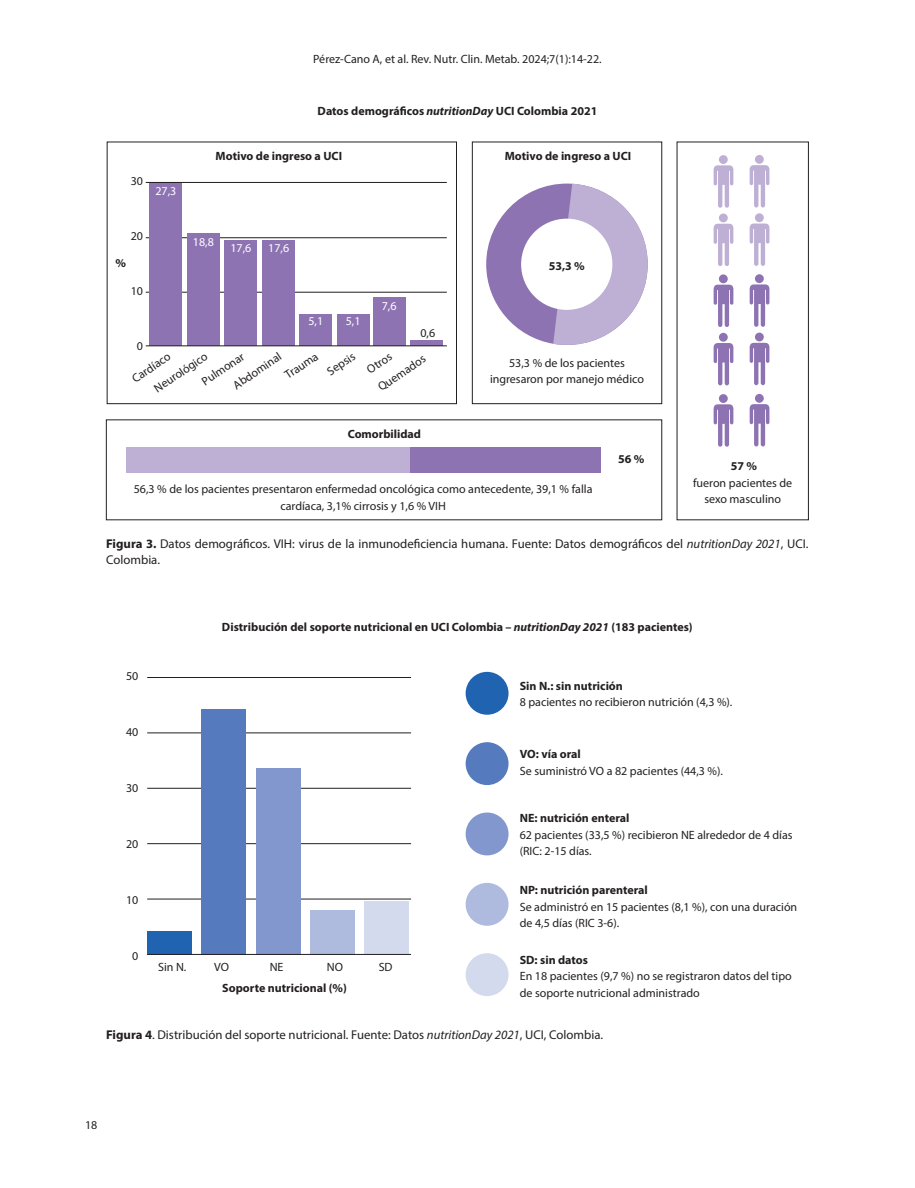
<style>
.page{position:relative;width:915px;height:1188px;background:#fff}
.page>*{position:absolute;margin:0;border:0;box-sizing:border-box;transform-origin:0 0}
.PIE_DE_FIGURAS{font:12.75px/16.5px "Myriad Pro";color:#231f20}
.FIGURAS{font:12px/16.5px "Myriad Pro";color:#231f20;text-align:center}
.FIGURAS-2{font:700 12px "Myriad Pro";color:#231f20}
.FIGURAS-3{font:12px "Myriad Pro";color:#fff}
.s1{font-style:italic}
.s2{font-weight:700}
</style>
<div class="page">
<hr style="left:146px;top:292px;width:300px;height:1px;background:#231f20">
<hr style="left:146px;top:237px;width:300px;height:1px;background:#231f20">
<div style="left:150px;top:182px;width:32px;height:163px;background:#8e73b3"></div>
<div style="left:187px;top:233px;width:32px;height:112px;background:#8e73b3"></div>
<div style="left:225px;top:240px;width:32px;height:105px;background:#8e73b3"></div>
<div style="left:262px;top:240px;width:32px;height:105px;background:#8e73b3"></div>
<div style="left:126px;top:447px;width:474px;height:25px;background:#8e73b3"></div>
<div style="left:126px;top:447px;width:283px;height:25px;background:#beafd4"></div>
<div style="left:299px;top:314px;width:33px;height:31px;background:#8e73b3"></div>
<div style="left:337px;top:314px;width:32px;height:31px;background:#8e73b3"></div>
<div style="left:373px;top:297px;width:32px;height:48px;background:#8e73b3"></div>
<div style="left:410px;top:340px;width:32px;height:5px;background:#8e73b3"></div>
<hr style="left:146px;top:182px;width:300px;height:1px;background:#231f20">
<div style="left:472px;top:142px;width:189px;height:262px;border:1px solid #231f20"></div>
<svg style="left:486px;top:184px;width:161px;height:161px"></svg>
<div style="left:521px;top:219px;width:91px;height:91px;background:#fff;border-radius:50%"></div>
<div style="left:718px;top:155px;width:9px;height:9px;background:#beafd4;border-radius:50%"></div>
<svg style="left:713px;top:165px;width:20px;height:43px"></svg>
<div style="left:754px;top:155px;width:9px;height:9px;background:#beafd4;border-radius:50%"></div>
<svg style="left:749px;top:165px;width:20px;height:43px"></svg>
<div style="left:718px;top:274px;width:9px;height:9px;background:#8e73b3;border-radius:50%"></div>
<svg style="left:713px;top:285px;width:20px;height:42px"></svg>
<div style="left:754px;top:274px;width:9px;height:9px;background:#8e73b3;border-radius:50%"></div>
<svg style="left:749px;top:284px;width:20px;height:43px"></svg>
<div style="left:718px;top:214px;width:9px;height:8px;background:#beafd4;border-radius:50%"></div>
<svg style="left:713px;top:224px;width:20px;height:42px"></svg>
<div style="left:754px;top:213px;width:9px;height:9px;background:#beafd4;border-radius:50%"></div>
<svg style="left:749px;top:224px;width:20px;height:42px"></svg>
<div style="left:718px;top:333px;width:9px;height:9px;background:#8e73b3;border-radius:50%"></div>
<svg style="left:713px;top:343px;width:20px;height:42px"></svg>
<div style="left:754px;top:333px;width:9px;height:8px;background:#8e73b3;border-radius:50%"></div>
<svg style="left:749px;top:343px;width:20px;height:42px"></svg>
<div style="left:718px;top:394px;width:9px;height:9px;background:#8e73b3;border-radius:50%"></div>
<svg style="left:713px;top:404px;width:20px;height:43px"></svg>
<div style="left:754px;top:394px;width:9px;height:9px;background:#8e73b3;border-radius:50%"></div>
<svg style="left:749px;top:404px;width:20px;height:42px"></svg>
<hr style="left:146px;top:345px;width:300px;height:1px;background:#231f20">
<hr style="left:147px;top:843px;width:264px;height:1px;background:#231f20">
<hr style="left:147px;top:733px;width:264px;height:1px;background:#231f20">
<hr style="left:147px;top:899px;width:264px;height:1px;background:#231f20">
<hr style="left:147px;top:788px;width:264px;height:1px;background:#231f20">
<hr style="left:147px;top:677px;width:264px;height:1px;background:#231f20">
<div style="left:147px;top:931px;width:44px;height:24px;background:#2064b1"></div>
<div style="left:201px;top:709px;width:45px;height:246px;background:#557bbe"></div>
<div style="left:256px;top:769px;width:44px;height:186px;background:#8197cd"></div>
<div style="left:310px;top:910px;width:44px;height:45px;background:#aebade"></div>
<div style="left:364px;top:901px;width:45px;height:54px;background:#d4daed"></div>
<hr style="left:147px;top:954px;width:264px;height:1px;background:#231f20">
<div style="left:465px;top:672px;width:43px;height:43px;background:#2064b1;border-radius:50%"></div>
<div style="left:465px;top:813px;width:43px;height:42px;background:#8197cd;border-radius:50%"></div>
<div style="left:465px;top:742px;width:43px;height:43px;background:#557bbe;border-radius:50%"></div>
<div style="left:465px;top:883px;width:43px;height:43px;background:#aebade;border-radius:50%"></div>
<div style="left:465px;top:953px;width:43px;height:43px;background:#d4daed;border-radius:50%"></div>
<p class="FIGURAS" style="left:313px;top:50px;width:290px">Pérez-Cano A, et al. Rev. Nutr. Clin. Metab. 2024;7(1):14-22.</p>
<p class="FIGURAS" style="left:131px;top:173px;width:14px">30</p>
<p class="FIGURAS-3" style="left:155px;top:184px;width:22px">27,3</p>
<p class="FIGURAS" style="left:131px;top:228px;width:14px">20</p>
<p class="FIGURAS-2" style="left:115px;top:255px;width:12px">%</p>
<p class="FIGURAS" style="left:131px;top:282px;width:14px">10</p>
<p class="FIGURAS" style="left:137px;top:337px;width:8px">0</p>
<p class="FIGURAS-2" style="left:317px;top:103px;width:281px">Datos demográficos <span class="s1">nutritionDay</span> UCI Colombia 2021</p>
<p class="FIGURAS-2" style="left:215px;top:148px;width:128px">Motivo de ingreso a UCI</p>
<p class="FIGURAS-2" style="left:504px;top:148px;width:128px">Motivo de ingreso a UCI</p>
<p class="FIGURAS-3" style="left:193px;top:235px;width:22px">18,8</p>
<p class="FIGURAS-3" style="left:230px;top:241px;width:22px">17,6</p>
<p class="FIGURAS-3" style="left:268px;top:241px;width:22px">17,6</p>
<p class="FIGURAS-3" style="left:308px;top:314px;width:16px">5,1</p>
<p class="FIGURAS-3" style="left:346px;top:314px;width:16px">5,1</p>
<p class="FIGURAS-3" style="left:381px;top:298px;width:16px">7,6</p>
<p class="FIGURAS" style="left:420px;top:324px;width:16px">0,6</p>
<p class="FIGURAS-2" style="left:548px;top:258px;width:38px">53,3 %</p>
<p class="FIGURAS" style="left:229px;top:379px;width:57px;rotate:-34deg">Abdominal</p>
<p class="FIGURAS" style="left:281px;top:369px;width:39px;rotate:-34deg">Trauma</p>
<p class="FIGURAS" style="left:323px;top:366px;width:33px;rotate:-34deg">Sepsis</p>
<p class="FIGURAS" style="left:363px;top:364px;width:29px;rotate:-34deg">Otros</p>
<p class="FIGURAS" style="left:198px;top:375px;width:50px;rotate:-34deg">Pulmonar</p>
<p class="FIGURAS" style="left:128px;top:373px;width:45px;rotate:-34deg">Cardíaco</p>
<p class="FIGURAS" style="left:150px;top:383px;width:63px;rotate:-34deg">Neurológico</p>
<p class="FIGURAS" style="left:374px;top:381px;width:56px;rotate:-34deg">Quemados</p>
<p class="FIGURAS-2" style="left:347px;top:426px;width:75px">Comorbilidad</p>
<p class="FIGURAS" style="left:490px;top:355px;width:155px">53,3 % de los pacientes ingresaron por manejo médico</p>
<p class="FIGURAS-2" style="left:617px;top:451px;width:28px">56 %</p>
<p class="FIGURAS-2" style="left:730px;top:458px;width:28px">57 %</p>
<p class="FIGURAS" style="left:692px;top:474px;width:101px">fueron pacientes de sexo masculino</p>
<p class="PIE_DE_FIGURAS" style="left:106px;top:535px;width:703px"><span class="s2">Figura 3.</span> Datos demográficos. VIH: virus de la inmunodeficiencia humana. Fuente: Datos demográficos del <span class="s1">nutritionDay 2021</span>, UCI.<br>Colombia.</p>
<p class="FIGURAS" style="left:134px;top:481px;width:460px">56,3 % de los pacientes presentaron enfermedad oncológica como antecedente, 39,1 % falla cardíaca, 3,1% cirrosis y 1,6 % VIH</p>
<p class="FIGURAS" style="left:126px;top:668px;width:14px">50</p>
<p class="FIGURAS" style="left:126px;top:724px;width:14px">40</p>
<p class="FIGURAS-2" style="left:222px;top:620px;width:472px">Distribución del soporte nutricional en UCI Colombia – <span class="s1">nutritionDay 2021</span> (183 pacientes)</p>
<p class="FIGURAS-2" style="left:519px;top:678px;width:105px">Sin N.: sin nutrición</p>
<p class="FIGURAS" style="left:519px;top:694px;width:214px">8 pacientes no recibieron nutrición (4,3 %).</p>
<p class="FIGURAS-2" style="left:519px;top:747px;width:63px">VO: vía oral</p>
<p class="FIGURAS" style="left:519px;top:763px;width:205px">Se suministró VO a 82 pacientes (44,3 %).</p>
<p class="FIGURAS-2" style="left:519px;top:810px;width:111px">NE: nutrición enteral</p>
<p class="FIGURAS" style="left:519px;top:826px;width:274px;text-align:left">62 pacientes (33,5 %) recibieron NE alrededor de 4 días (RIC: 2-15 días.</p>
<p class="FIGURAS-2" style="left:519px;top:883px;width:130px">NP: nutrición parenteral</p>
<p class="FIGURAS" style="left:519px;top:899px;width:279px;text-align:left">Se administró en 15 pacientes (8,1 %), con una duración de 4,5 días (RIC 3-6).</p>
<p class="FIGURAS-2" style="left:519px;top:952px;width:70px">SD: sin datos</p>
<p class="FIGURAS" style="left:519px;top:968px;width:273px;text-align:left">En 18 pacientes (9,7 %) no se registraron datos del tipo de soporte nutricional administrado</p>
<p class="PIE_DE_FIGURAS" style="left:106px;top:1026px;width:498px"><span class="s2">Figura 4</span>. Distribución del soporte nutricional. Fuente: Datos <span class="s1">nutritionDay 2021</span>, UCI, Colombia.</p>
<p class="FIGURAS" style="left:126px;top:780px;width:14px">30</p>
<p class="FIGURAS" style="left:126px;top:836px;width:14px">20</p>
<p class="FIGURAS" style="left:126px;top:892px;width:14px">10</p>
<p class="FIGURAS" style="left:132px;top:948px;width:8px">0</p>
<p class="FIGURAS" style="left:158px;top:959px;width:30px">Sin N.</p>
<p class="FIGURAS" style="left:214px;top:959px;width:16px">VO</p>
<p class="FIGURAS" style="left:270px;top:959px;width:15px">NE</p>
<p class="FIGURAS" style="left:327px;top:959px;width:18px">NO</p>
<p class="FIGURAS" style="left:378px;top:959px;width:15px">SD</p>
<p class="FIGURAS-2" style="left:222px;top:980px;width:126px">Soporte nutricional (%)</p>
<p class="FIGURAS" style="left:85px;top:1116px;width:14px">18</p>
</div>
